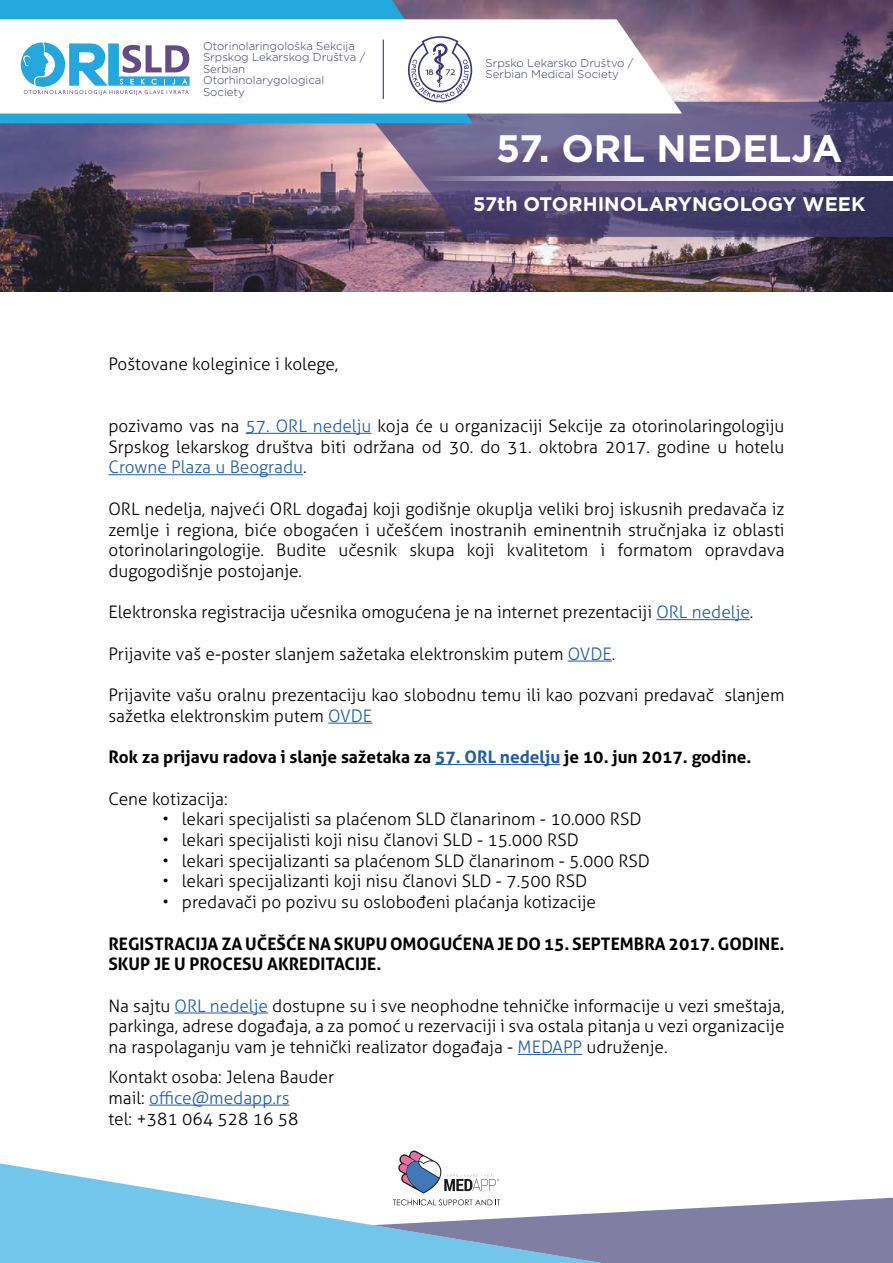
<style>
.page{position:relative;width:893px;height:1263px;background:#fff}
.page>*{position:absolute;margin:0;border:0;box-sizing:border-box;transform-origin:0 0}
.t1{font:700 38.25px "Gotham";color:#fff}
.t2{font:700 19.65px "Gotham";color:#fff}
.t3{font:300 17.25px/20.7px "Aller";color:#000;text-align:justify}
.t4{font:700 17.25px/20.7px "Aller";color:#000}
.t5{font:300 11.4px/11.4px "Gotham";color:#262262}
.s1{color:#215e9e}
</style>
<div class="page">
<img style="left:0;top:0;width:893px;height:291px">
<svg style="left:0;top:1163px;width:373px;height:100px;fill:#71c6e9"></svg>
<svg style="left:358px;top:102px;width:535px;height:135px;background:#5e537c"></svg>
<svg style="left:0;top:0;width:473px;height:123px;background:#2d9fd2"></svg>
<svg style="left:0;top:19px;width:682px;height:95px"></svg>
<svg style="left:21px;top:42px;width:169px;height:53px"></svg>
<svg style="left:408px;top:36px;width:64px;height:66px"></svg>
<svg style="left:423px;top:176px;width:470px;height:5px"></svg>
<hr style="left:383px;top:40px;width:1px;height:59px;background:#262262">
<svg style="left:373px;top:1150px;width:520px;height:113px"></svg>
<hr style="left:246px;top:433px;width:126px;height:1px;background:#215e9e">
<hr style="left:108px;top:474px;width:195px;height:1px;background:#215e9e">
<hr style="left:656px;top:619px;width:94px;height:1px;background:#215e9e">
<hr style="left:568px;top:661px;width:44px;height:1px;background:#215e9e">
<hr style="left:328px;top:723px;width:44px;height:1px;background:#215e9e">
<hr style="left:435px;top:764px;width:125px;height:1px;background:#215e9e">
<hr style="left:175px;top:1012px;width:93px;height:1px;background:#215e9e">
<hr style="left:518px;top:1054px;width:64px;height:1px;background:#215e9e">
<hr style="left:149px;top:1105px;width:140px;height:1px;background:#215e9e">
<p class="t5" style="left:203px;top:40px;width:164px">Otorinolaringološka Sekcija<br>Srpskog Lekarskog Društva /<br>Serbian<br>Otorhinolarygological<br>Society</p>
<p class="t3" style="left:108px;top:353px;width:231px">Poštovane koleginice i kolege,</p>
<p class="t5" style="left:486px;top:57px;width:150px">Srpsko Lekarsko Društvo /<br>Serbian Medical Society</p>
<h1 class="t1" style="left:496px;top:123px;width:348px">57. ORL NEDELJA</h1>
<p class="t2" style="left:473px;top:191px;width:394px">57th OTORHINOLARYNGOLOGY WEEK</p>
<p class="t3" style="left:108px;top:416px;width:678px">pozivamo vas na <span class="s1">57. ORL nedelju</span> koja će u organizaciji Sekcije za otorinolaringologiju Srpskog lekarskog društva biti održana od 30. do 31. oktobra 2017. godine u hotelu <span class="s1">Crowne Plaza u Beogradu</span>.</p>
<p class="t3" style="left:108px;top:498px;width:678px">ORL nedelja, najveći ORL događaj koji godišnje okuplja veliki broj iskusnih predavača iz zemlje i regiona, biće obogaćen i učešćem inostranih eminentnih stručnjaka iz oblasti otorinolaringologije. Budite učesnik skupa koji kvalitetom i formatom opravdava dugogodišnje postojanje.</p>
<p class="t3" style="left:108px;top:602px;width:646px">Elektronska registracija učesnika omogućena je na internet prezentaciji <span class="s1">ORL nedelje</span>.</p>
<p class="t3" style="left:108px;top:643px;width:508px">Prijavite vaš e-poster slanjem sažetaka elektronskim putem <span class="s1">OVDE</span>.</p>
<p class="t3" style="left:108px;top:685px;width:678px">Prijavite vašu oralnu prezentaciju kao slobodnu temu ili kao pozvani predavač slanjem sažetka elektronskim putem <span class="s1">OVDE</span></p>
<p class="t4" style="left:108px;top:747px;width:645px">Rok za prijavu radova i slanje sažetaka za <span class="s1">57. ORL nedelju</span> je 10. jun 2017. godine.</p>
<p class="t3" style="left:108px;top:788px;width:121px">Cene kotizacija:</p>
<p class="t3" style="left:162px;top:809px;width:481px">• lekari specijalisti sa plaćenom SLD članarinom - 10.000 RSD</p>
<p class="t3" style="left:162px;top:830px;width:418px">• lekari specijalisti koji nisu članovi SLD - 15.000 RSD</p>
<p class="t3" style="left:162px;top:850px;width:489px">• lekari specijalizanti sa plaćenom SLD članarinom - 5.000 RSD</p>
<p class="t3" style="left:162px;top:871px;width:426px">• lekari specijalizanti koji nisu članovi SLD - 7.500 RSD</p>
<p class="t3" style="left:162px;top:892px;width:435px">• predavači po pozivu su oslobođeni plaćanja kotizacije</p>
<p class="t4" style="left:108px;top:933px;width:678px">REGISTRACIJA ZA UČEŠĆE NA SKUPU OMOGUĆENA JE DO 15. SEPTEMBRA 2017. GODINE.<br>SKUP JE U PROCESU AKREDITACIJE.</p>
<p class="t3" style="left:108px;top:995px;width:678px">Na sajtu <span class="s1">ORL nedelje</span> dostupne su i sve neophodne tehničke informacije u vezi smeštaja, parkinga, adrese događaja, a za pomoć u rezervaciji i sva ostala pitanja u vezi organizacije na raspolaganju vam je tehnički realizator događaja - <span class="s1">MEDAPP</span> udruženje.</p>
<p class="t3" style="left:108px;top:1067px;width:227px;text-align:left">Kontakt osoba: Jelena Bauder mail: <span class="s1">office@medapp.rs<br></span>tel: +381 064 528 16 58</p>
</div>
